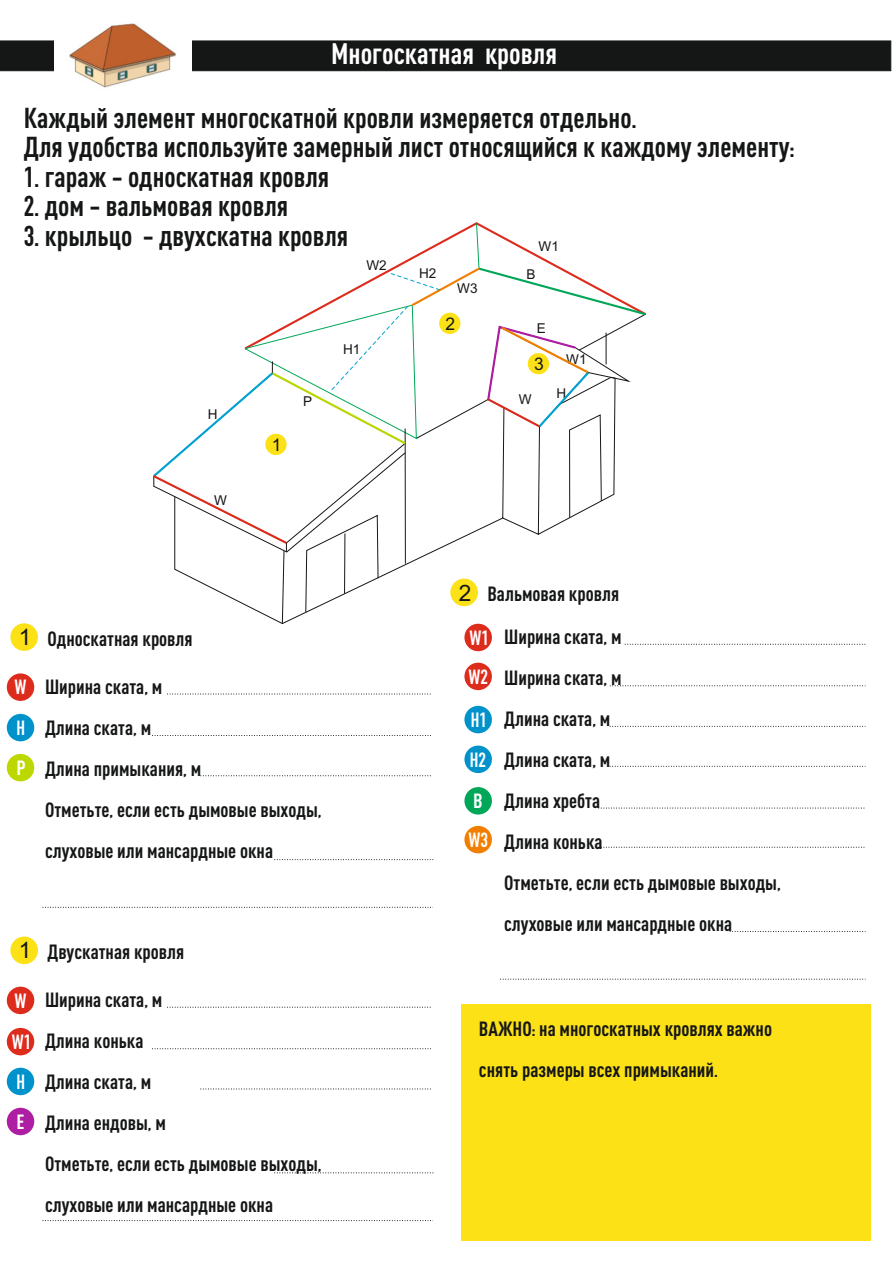
<style>
.page{position:relative;width:893px;height:1263px;background:#fff}
.page>*{position:absolute;margin:0;border:0;box-sizing:border-box;transform-origin:0 0}
.t1{font:29.25px "Vienna Convention 1";color:#fff}
.t2{font:28.35px/29.5px "Vienna Convention 1";color:#151616}
.t3{font:22.65px "Arial";color:#151616}
.t4{font:20.25px/41px "Vienna Convention 1";color:#151616}
.t5{font:20.25px/40.5px "Vienna Convention 1";color:#fff}
.t6{font:17.4px "Arial";color:#151616}
.t7{font:13.5px "Arial";color:#151616}
.s1{font-family:"Arial";font-size:22.65px}
</style>
<div class="page">
<svg style="left:0;top:40px;width:892px;height:32px;background:#1e1f1f"></svg>
<div style="left:54px;top:29px;width:137px;height:52px;background:#fff"></div>
<img style="left:69px;top:23px;width:107px;height:65px">
<svg style="left:153px;top:222px;width:493px;height:402px"></svg>
<div style="left:10px;top:623px;width:28px;height:28px;background:#fbe116;border-radius:50%"></div>
<div style="left:7px;top:673px;width:27px;height:28px;background:#dd2b1c;border-radius:50%"></div>
<div style="left:7px;top:714px;width:27px;height:27px;background:#0093cb;border-radius:50%"></div>
<svg style="left:43px;top:907px;width:390px;height:1px"></svg>
<svg style="left:274px;top:859px;width:160px;height:1px"></svg>
<svg style="left:200px;top:775px;width:231px;height:1px"></svg>
<svg style="left:152px;top:735px;width:279px;height:1px"></svg>
<svg style="left:167px;top:693px;width:264px;height:1px"></svg>
<div style="left:7px;top:754px;width:27px;height:27px;background:#bcd800;border-radius:50%"></div>
<div style="left:450px;top:579px;width:28px;height:27px;background:#fbe116;border-radius:50%"></div>
<div style="left:464px;top:624px;width:28px;height:27px;background:#dd2b1c;border-radius:50%"></div>
<div style="left:464px;top:706px;width:28px;height:27px;background:#0093cb;border-radius:50%"></div>
<svg style="left:500px;top:979px;width:365px;height:1px"></svg>
<svg style="left:730px;top:931px;width:135px;height:1px"></svg>
<svg style="left:598px;top:847px;width:267px;height:1px"></svg>
<svg style="left:598px;top:808px;width:267px;height:1px"></svg>
<svg style="left:610px;top:766px;width:255px;height:1px"></svg>
<svg style="left:610px;top:726px;width:255px;height:1px"></svg>
<svg style="left:610px;top:685px;width:255px;height:1px"></svg>
<svg style="left:625px;top:644px;width:240px;height:1px"></svg>
<div style="left:464px;top:746px;width:28px;height:27px;background:#0093cb;border-radius:50%"></div>
<div style="left:464px;top:663px;width:28px;height:27px;background:#dd2b1c;border-radius:50%"></div>
<div style="left:464px;top:787px;width:28px;height:27px;background:#00a759;border-radius:50%"></div>
<div style="left:464px;top:826px;width:28px;height:27px;background:#f27e00;border-radius:50%"></div>
<div style="left:10px;top:936px;width:28px;height:28px;background:#fbe116;border-radius:50%"></div>
<div style="left:7px;top:987px;width:27px;height:27px;background:#dd2b1c;border-radius:50%"></div>
<div style="left:7px;top:1068px;width:27px;height:27px;background:#0093cb;border-radius:50%"></div>
<svg style="left:43px;top:1220px;width:390px;height:1px"></svg>
<svg style="left:274px;top:1172px;width:160px;height:1px"></svg>
<svg style="left:200px;top:1088px;width:231px;height:1px"></svg>
<svg style="left:152px;top:1048px;width:279px;height:1px"></svg>
<svg style="left:167px;top:1007px;width:264px;height:1px"></svg>
<div style="left:7px;top:1108px;width:27px;height:27px;background:#ae1ea3;border-radius:50%"></div>
<div style="left:7px;top:1028px;width:27px;height:27px;background:#dd2b1c;border-radius:50%"></div>
<div style="left:461px;top:1004px;width:410px;height:237px;background:#fbe116"></div>
<h1 class="t1" style="left:331px;top:43px;width:228px">Многоскатная кровля</h1>
<h2 class="t2" style="left:24px;top:106px;width:773px">Каждый элемент многоскатной кровли измеряется отдельно.<br>Для удобства используйте замерный лист относящийся к каждому элементу:</h2>
<h2 class="t2" style="left:24px;top:165px;width:307px">1. гараж - односкатная кровля</h2>
<h2 class="t2" style="left:24px;top:195px;width:266px">2. дом - вальмовая кровля</h2>
<h2 class="t2" style="left:24px;top:224px;width:326px">3. крыльцо - двухскатна кровля</h2>
<p class="t7" style="left:539px;top:242px;width:22px">W1</p>
<p class="t7" style="left:208px;top:409px;width:11px">Н</p>
<p class="t7" style="left:214px;top:495px;width:14px">W</p>
<p class="t6" style="left:272px;top:438px;width:11px">1</p>
<p class="t7" style="left:303px;top:396px;width:11px">P</p>
<p class="t7" style="left:366px;top:260px;width:22px">W2</p>
<p class="t7" style="left:343px;top:345px;width:19px">H1</p>
<p class="t3" style="left:19px;top:629px;width:14px">1</p>
<p class="t5" style="left:15px;top:669px;width:14px">W<br>H</p>
<p class="t5" style="left:17px;top:749px;width:11px">Р</p>
<p class="t4" style="left:47px;top:620px;width:147px">Односкатная кровля</p>
<p class="t4" style="left:45px;top:668px;width:278px">Ширина ската, м<br>Длина ската, м<br>Длина примыкания, м<br>Отметьте, если есть дымовые выходы, слуховые или мансардные окна</p>
<p class="t3" style="left:19px;top:942px;width:14px">1</p>
<p class="t5" style="left:15px;top:982px;width:14px">W</p>
<p class="t5" style="left:12px;top:1023px;width:21px">W1</p>
<p class="t5" style="left:17px;top:1063px;width:10px">H</p>
<p class="t5" style="left:17px;top:1103px;width:10px">Е</p>
<p class="t4" style="left:47px;top:934px;width:138px">Двускатная кровля</p>
<p class="t4" style="left:45px;top:982px;width:278px">Ширина ската, м<br>Длина конька<br>Длина ската, м<br>Длина ендовы, м<br>Отметьте, если есть дымовые выходы, слуховые или мансардные окна</p>
<p class="t7" style="left:419px;top:268px;width:19px">H2</p>
<p class="t7" style="left:457px;top:283px;width:22px">W3</p>
<p class="t6" style="left:446px;top:317px;width:11px">2</p>
<p class="t7" style="left:526px;top:269px;width:11px">В</p>
<p class="t7" style="left:537px;top:323px;width:11px">Е</p>
<p class="t6" style="left:534px;top:357px;width:11px">3</p>
<p class="t7" style="left:519px;top:394px;width:14px">W</p>
<p class="t7" style="left:566px;top:354px;width:22px">W1</p>
<p class="t7" style="left:557px;top:388px;width:11px">Н</p>
<p class="t4" style="left:459px;top:575px;width:164px;line-height:43px;text-align:right"><span class="s1">2</span> Вальмовая кровля<br>Ширина ската, м</p>
<p class="t4" style="left:504px;top:660px;width:278px">Ширина ската, м<br>Длина ската, м<br>Длина ската, м<br>Длина хребта<br>Длина конька<br>Отметьте, если есть дымовые выходы, слуховые или мансардные окна</p>
<p class="t5" style="left:469px;top:619px;width:21px">W1</p>
<p class="t5" style="left:469px;top:658px;width:21px">W2</p>
<p class="t5" style="left:470px;top:702px;width:19px;line-height:39.8px">H1<br>H2</p>
<p class="t5" style="left:469px;top:783px;width:21px;line-height:38.8px">В<br>W3</p>
<p class="t4" style="left:479px;top:1010px;width:295px">ВАЖНО: на многоскатных кровлях важно снять размеры всех примыканий.</p>
</div>
